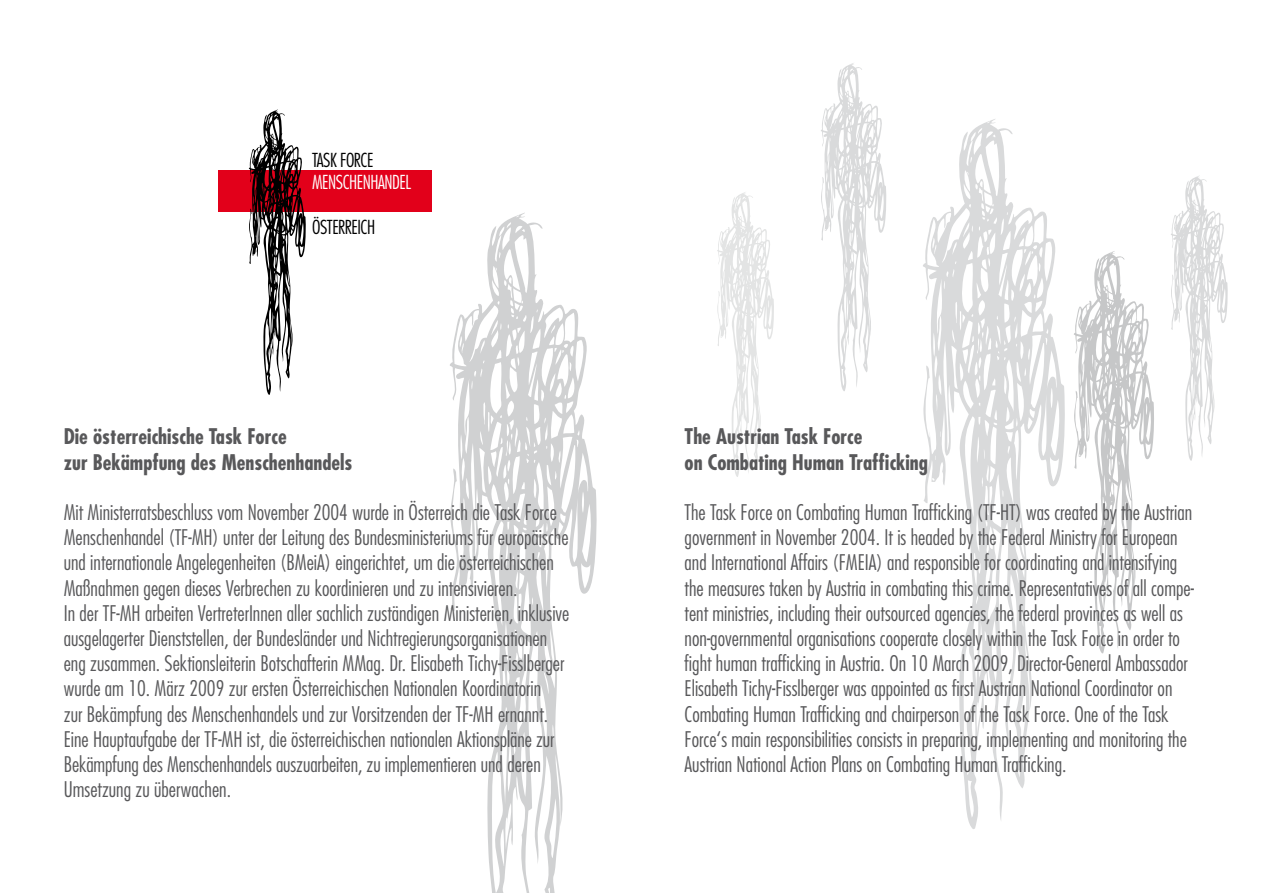
<style>
.page{position:relative;width:1263px;height:893px;background:#fff}
.page>*{position:absolute;margin:0;border:0;box-sizing:border-box;transform-origin:0 0}
.t1{font:300 condensed 21px/25.2px "Futura Std";color:#58585a}
.t2{font:700 condensed 21px/25.2px "Futura Std";color:#58585a}
.t3{font:300 condensed 18.75px "Futura Std";letter-spacing:-.025em;color:#000}
.t4{font:300 condensed 18.75px "Futura Std";letter-spacing:-.025em;color:#fff}
</style>
<div class="page">
<svg style="left:717px;top:192px;width:57px;height:285px"></svg>
<svg style="left:1074px;top:251px;width:80px;height:402px"></svg>
<svg style="left:821px;top:63px;width:65px;height:328px"></svg>
<svg style="left:923px;top:119px;width:142px;height:710px"></svg>
<svg style="left:450px;top:213px;width:147px;height:680px"></svg>
<div style="left:218px;top:170px;width:213px;height:42px;background:#e2001a"></div>
<svg style="left:248px;top:109px;width:58px;height:286px"></svg>
<svg style="left:1171px;top:175px;width:57px;height:286px"></svg>
<p class="t3" style="left:312px;top:149px;width:63px">TASK FORCE</p>
<p class="t4" style="left:312px;top:171px;width:100px">MENSCHENHANDEL</p>
<p class="t3" style="left:312px;top:216px;width:64px">ÖSTERREICH</p>
<p class="t2" style="left:64px;top:424px;width:290px">Die österreichische Task Force<br>zur Bekämpfung des Menschenhandels</p>
<p class="t1" style="left:64px;top:500px;width:507px">Mit Ministerratsbeschluss vom November 2004 wurde in Österreich die Task Force Menschenhandel (TF-MH) unter der Leitung des Bundesministeriums für europäische und internationale Angelegenheiten (BMeiA) eingerichtet, um die österreichischen Maßnahmen gegen dieses Verbrechen zu koordinieren und zu intensivieren.<br>In der TF-MH arbeiten VertreterInnen aller sachlich zuständigen Ministerien, inklusive ausgelagerter Dienststellen, der Bundesländer und Nichtregierungsorganisationen eng zusammen. Sektionsleiterin Botschafterin MMag. Dr. Elisabeth Tichy-Fisslberger wurde am 10. März 2009 zur ersten Österreichischen Nationalen Koordinatorin<br>zur Bekämpfung des Menschenhandels und zur Vorsitzenden der TF-MH ernannt.<br>Eine Hauptaufgabe der TF-MH ist, die österreichischen nationalen Aktionspläne zur Bekämpfung des Menschenhandels auszuarbeiten, zu implementieren und deren Umsetzung zu überwachen.</p>
<p class="t2" style="left:685px;top:424px;width:245px">The Austrian Task Force<br>on Combating Human Trafficking</p>
<p class="t1" style="left:685px;top:500px;width:511px">The Task Force on Combating Human Trafficking (TF-HT) was created by the Austrian government in November 2004. It is headed by the Federal Ministry for European and International Affairs (FMEIA) and responsible for coordinating and intensifying the measures taken by Austria in combating this crime. Representatives of all compe&shy;tent ministries, including their outsourced agencies, the federal provinces as well as non-governmental organisations cooperate closely within the Task Force in order to fight human trafficking in Austria. On 10 March 2009, Director-General Ambassador Elisabeth Tichy-Fisslberger was appointed as first Austrian National Coordinator on Combating Human Trafficking and chairperson of the Task Force. One of the Task Force‘s main responsibilities consists in preparing, implementing and monitoring the Austrian National Action Plans on Combating Human Trafficking.</p>
</div>
